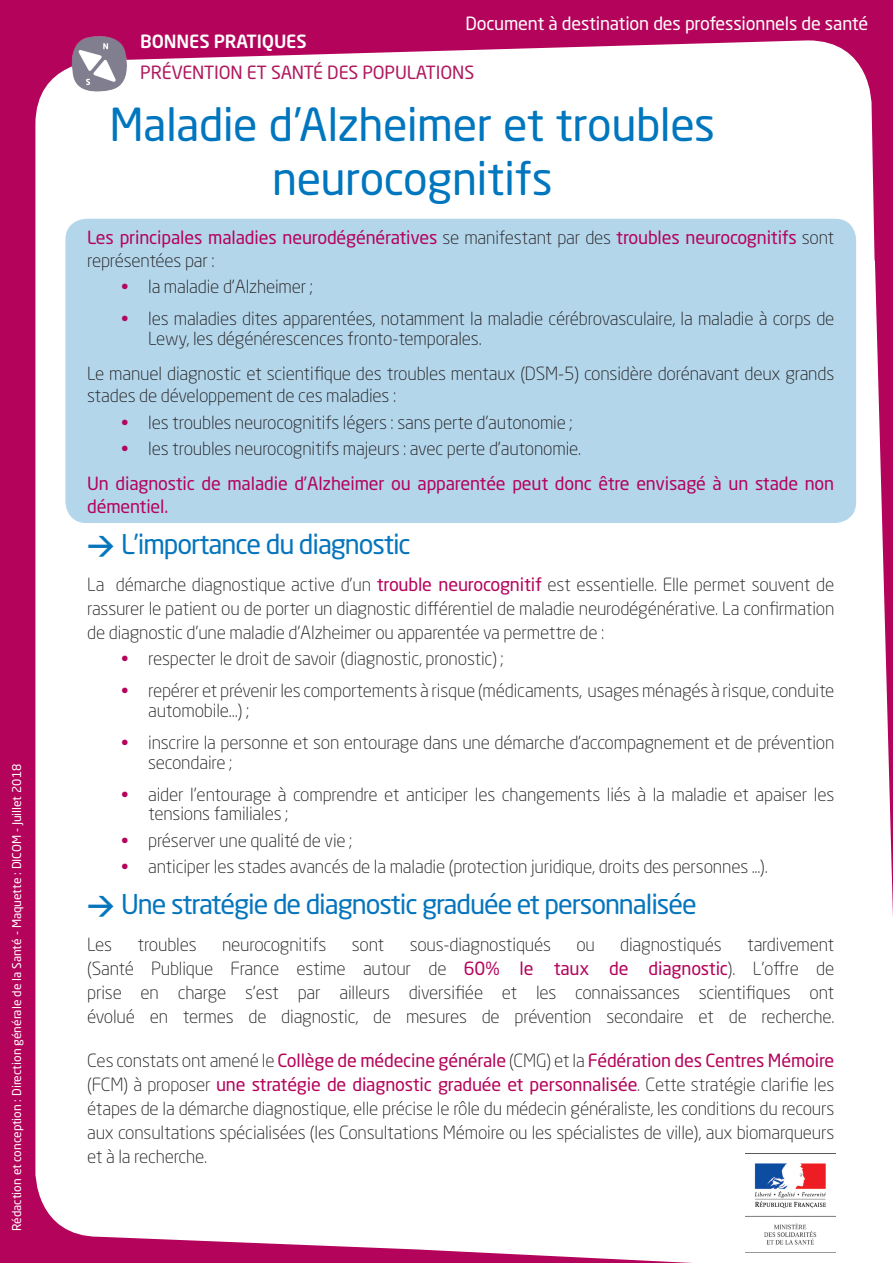
<style>
.page{position:relative;width:893px;height:1263px;background:#b4035b}
.page>*{position:absolute;margin:0;border:0;box-sizing:border-box;transform-origin:0 0}
.t1{font:45px/54px "Neo Sans Std";letter-spacing:-.01em;color:#0076be;text-align:center}
.inter{font:27px "Neo Sans Std";letter-spacing:-.04em;color:#0575bd}
.inter-2{font:300 18px/24px "Neo Sans Std";letter-spacing:-.01em;color:#231f20}
.inter-3{font:18px/22.5px "Neo Sans Std";letter-spacing:-.01em;color:#b4035b}
.t2{font:18px "Neo Sans Std";letter-spacing:-.01em;color:#fff}
.t3{font:18px "Neo Sans Std";letter-spacing:-.01em;color:#b0185e}
.t4{font:500 18px "Neo Sans Std";letter-spacing:-.01em;color:#fff}
.t5{font:12px "Neo Sans Std";color:#fff}
.s1{font-weight:300;color:#231f20}
.s2{color:#b4035b}
.s3{font-family:"DINOT";font-weight:700}
.s4{font-weight:400;color:#b4035b}
</style>
<div class="page">
<div style="left:35px;top:40px;width:858px;height:1223px;background:#fff"></div>
<img style="left:42px;top:36px;width:103px;height:83px">
<img style="left:745px;top:1153px;width:90px;height:100px">
<div style="left:65px;top:219px;width:791px;height:304px;background:#b3d6eb;border-radius:21px"></div>
<p class="t5" style="left:9px;top:1231px;width:469px;rotate:-90deg">Rédaction et conception : Direction générale de la Santé - Maquette : DICOM - Juillet 2018</p>
<p class="t4" style="left:140px;top:30px;width:168px">BONNES PRATIQUES</p>
<p class="t2" style="left:465px;top:13px;width:404px">Document à destination des professionnels de santé</p>
<p class="t3" style="left:140px;top:61px;width:335px">PRÉVENTION ET SANTÉ DES POPULATIONS</p>
<p class="t1" style="left:110px;top:97px;width:607px">Maladie d’Alzheimer et troubles neurocognitifs</p>
<p class="inter-3" style="left:87px;top:226px;width:749px">Les principales maladies neurodégénératives <span class="s1">se manifestant par des</span> troubles neurocognitifs <span class="s1">sont représentées par :</span></p>
<p class="inter-2" style="left:121px;top:274px;width:193px"><span class="s2">•</span> la maladie d’Alzheimer ;</p>
<p class="inter-2" style="left:148px;top:309px;width:688px;line-height:19.5px;text-indent:-27px"><span class="s2">•</span> les maladies dites apparentées, notamment la maladie cérébrovasculaire, la maladie à corps de<br>Lewy, les dégénérescences fronto-temporales.</p>
<p class="inter-2" style="left:87px;top:362px;width:749px;line-height:22.5px">Le manuel diagnostic et scientifique des troubles mentaux (DSM-5) considère dorénavant deux grands stades de développement de ces maladies :</p>
<p class="inter-2" style="left:121px;top:410px;width:453px"><span class="s2">•</span> les troubles neurocognitifs légers : sans perte d’autonomie ;</p>
<p class="inter-2" style="left:121px;top:436px;width:462px"><span class="s2">•</span> les troubles neurocognitifs majeurs : avec perte d’autonomie.</p>
<p class="inter-3" style="left:87px;top:472px;width:749px">Un diagnostic de maladie d’Alzheimer ou apparentée peut donc être envisagé à un stade non démentiel.</p>
<p class="inter" style="left:87px;top:527px;width:325px"><span class="s3">→</span> L’importance du diagnostic</p>
<p class="inter-2" style="left:87px;top:572px;width:749px;text-align:justify">La démarche diagnostique active d’un <span class="s4">trouble neurocognitif</span> est essentielle. Elle permet souvent de rassurer le patient ou de porter un diagnostic différentiel de maladie neurodégénérative. La confirmation de diagnostic d’une maladie d’Alzheimer ou apparentée va permettre de :</p>
<p class="inter-2" style="left:121px;top:646px;width:384px"><span class="s2">•</span> respecter le droit de savoir (diagnostic, pronostic) ;</p>
<p class="inter-2" style="left:148px;top:681px;width:688px;line-height:19.5px;text-indent:-27px"><span class="s2">•</span> repérer et prévenir les comportements à risque (médicaments, usages ménagés à risque, conduite automobile…) ;</p>
<p class="inter-2" style="left:148px;top:732px;width:688px;line-height:19.5px;text-indent:-27px"><span class="s2">•</span> inscrire la personne et son entourage dans une démarche d’accompagnement et de prévention secondaire ;</p>
<p class="inter-2" style="left:148px;top:784px;width:688px;line-height:19.5px;text-indent:-27px"><span class="s2">•</span> aider l’entourage à comprendre et anticiper les changements liés à la maladie et apaiser les tensions familiales ;</p>
<p class="inter-2" style="left:121px;top:828px;width:233px"><span class="s2">•</span> préserver une qualité de vie ;</p>
<p class="inter-2" style="left:121px;top:854px;width:648px"><span class="s2">•</span> anticiper les stades avancés de la maladie (protection juridique, droits des personnes ...).</p>
<p class="inter" style="left:87px;top:887px;width:611px"><span class="s3">→</span> Une stratégie de diagnostic graduée et personnalisée</p>
<p class="inter-2" style="left:87px;top:932px;width:26px">Les</p>
<p class="inter-2" style="left:137px;top:932px;width:61px">troubles</p>
<p class="inter-2" style="left:222px;top:932px;width:106px">neurocognitifs</p>
<p class="inter-2" style="left:352px;top:932px;width:34px">sont</p>
<p class="inter-2" style="left:410px;top:932px;width:143px">sous-diagnostiqués</p>
<p class="inter-2" style="left:576px;top:932px;width:20px">ou</p>
<p class="inter-2" style="left:620px;top:932px;width:103px">diagnostiqués</p>
<p class="inter-2" style="left:87px;top:932px;width:749px;text-align:justify;text-indent:660px">tardivement (Santé Publique France estime autour de <span class="s4">60% le taux de diagnostic</span>). L’offre de prise en charge s’est par ailleurs diversifiée et les connaissances scientifiques ont évolué en termes de diagnostic, de mesures de prévention secondaire et de recherche.</p>
<p class="inter-2" style="left:87px;top:1048px;width:749px;text-align:justify">Ces constats ont amené le <span class="s4">Collège de médecine générale</span> (CMG) et la <span class="s4">Fédération des Centres Mémoire </span>(FCM) à proposer <span class="s4">une stratégie de diagnostic graduée et personnalisée</span>. Cette stratégie clarifie les étapes de la démarche diagnostique, elle précise le rôle du médecin généraliste, les conditions du recours aux consultations spécialisées (les Consultations Mémoire ou les spécialistes de ville), aux biomarqueurs et à la recherche.</p>
</div>
